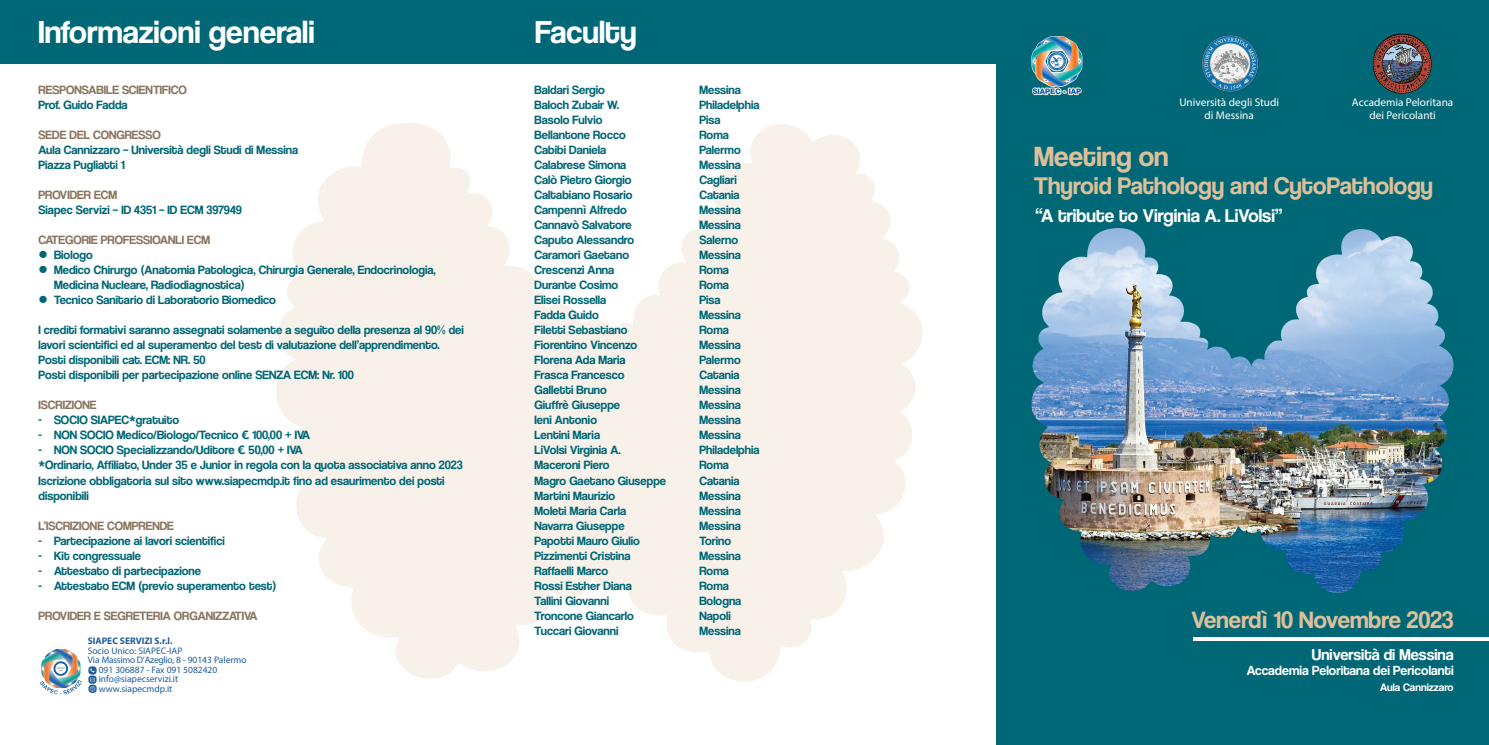
<style>
.page{position:relative;width:1489px;height:745px;background:#fff}
.page>*{position:absolute;margin:0;border:0;box-sizing:border-box;transform-origin:0 0}
.t1{font:33.12px "Coolvetica Rg";color:#fff}
.t2{font:28.88px "Coolvetica Rg";color:#ddc09a}
.t3{font:25px "Coolvetica Rg";color:#ddc09a}
.t4{font:24.62px "Coolvetica Rg";color:#ddc09a}
.t5{font:23.88px "Myriad Pro";color:#fff}
.t6{font:19.12px "Coolvetica Rg";color:#fff}
.t7{font:16.38px "Coolvetica Rg";color:#fff}
.t8{font:13.75px "Coolvetica Rg";color:#fff}
.t9{font:12.5px/15px "Coolvetica Rg";color:#006776}
.t10{font:12.5px "Coolvetica Rg";color:#8b755e}
.t11{font:11.25px/13.5px "Myriad Pro";color:#fff;text-align:center}
.t12{font:11.25px "Coolvetica Rg";color:#fff}
.t13{font:9.5px "Myriad Pro";color:#1e5c9b}
.t14{font:9.5px "Myriad Pro";letter-spacing:-.025em;color:#1e5c9b}
.t15{font:700 9.5px "Myriad Pro";color:#1e5c9b}
</style>
<div class="page">
<svg style="left:276px;top:123px;width:646px;height:558px;fill:#f7f1ea"></svg>
<div style="left:995px;top:0;width:493px;height:744px;background:#006776"></div>
<div style="left:0;top:0;width:1031px;height:63px;background:#006776"></div>
<img style="left:1031px;top:228px;width:422px;height:365px">
<hr style="left:1193px;top:637px;width:295px;height:3px;background:#fff">
<div style="left:88px;top:666px;width:9px;height:8px;background:#1e5c9b;border-radius:3px"></div>
<svg style="left:88px;top:684px;width:9px;height:8px"></svg>
<svg style="left:88px;top:675px;width:9px;height:8px"></svg>
<svg style="left:90px;top:668px;width:5px;height:23px"></svg>
<img style="left:41px;top:649px;width:16px;height:27px">
<img style="left:1034px;top:36px;width:23px;height:14px">
<img style="left:1202px;top:35px;width:57px;height:57px">
<img style="left:1372px;top:33px;width:60px;height:61px">
<h1 class="t1" style="left:39px;top:12px;width:278px">Informazioni generali</h1>
<h1 class="t1" style="left:535px;top:12px;width:103px">Faculty</h1>
<h3 class="t5" style="left:39px;top:33px;width:258px">INFORMAZIONI GENERALI</h3>
<p class="t10" style="left:39px;top:82px;width:150px">RESPONSABILE SCIENTIFICO</p>
<p class="t9" style="left:39px;top:97px;width:91px">Prof. Guido Fadda</p>
<p class="t10" style="left:39px;top:127px;width:124px">SEDE DEL CONGRESSO</p>
<p class="t9" style="left:39px;top:142px;width:261px">Aula Cannizzaro – Università degli Studi di Messina<br>Piazza Pugliatti 1</p>
<p class="t10" style="left:39px;top:187px;width:80px">PROVIDER ECM</p>
<p class="t9" style="left:39px;top:202px;width:205px">Siapec Servizi – ID 4351 – ID ECM 397949</p>
<p class="t10" style="left:39px;top:232px;width:173px">CATEGORIE PROFESSIOANLI ECM</p>
<p class="t9" style="left:39px;top:247px;width:56px">● Biologo</p>
<p class="t9" style="left:54px;top:262px;width:383px;text-indent:-16px">● Medico Chirurgo (Anatomia Patologica, Chirurgia Generale, Endocrinologia,<br>Medicina Nucleare, Radiodiagnostica)</p>
<p class="t9" style="left:39px;top:292px;width:239px">● Tecnico Sanitario di Laboratorio Biomedico</p>
<p class="t9" style="left:39px;top:322px;width:427px">I crediti formativi saranno assegnati solamente a seguito della presenza al 90% dei lavori scientifici ed al superamento del test di valutazione dell’apprendimento.<br>Posti disponibili cat. ECM: NR. 50<br>Posti disponibili per partecipazione online SENZA ECM: Nr. 100</p>
<p class="t10" style="left:39px;top:397px;width:59px">ISCRIZIONE</p>
<p class="t9" style="left:39px;top:412px;width:142px">- SOCIO SIAPEC*gratuito</p>
<p class="t9" style="left:39px;top:427px;width:273px">- NON SOCIO Medico/Biologo/Tecnico € 100,00 + IVA</p>
<p class="t9" style="left:39px;top:442px;width:425px">- NON SOCIO Specializzando/Uditore € 50,00 + IVA<br>*Ordinario, Affiliato, Under 35 e Junior in regola con la quota associativa anno 2023<br>Iscrizione obbligatoria sul sito www.siapecmdp.it fino ad esaurimento dei posti disponibili</p>
<p class="t10" style="left:39px;top:517px;width:137px">L’ISCRIZIONE COMPRENDE</p>
<p class="t9" style="left:39px;top:532px;width:188px">- Partecipazione ai lavori scientifici</p>
<p class="t9" style="left:39px;top:547px;width:104px">- Kit congressuale</p>
<p class="t9" style="left:39px;top:562px;width:164px">- Attestato di partecipazione</p>
<p class="t9" style="left:39px;top:577px;width:239px">- Attestato ECM (previo superamento test)</p>
<p class="t10" style="left:39px;top:607px;width:220px">PROVIDER E SEGRETERIA ORGANIZZATIVA</p>
<p class="t15" style="left:88px;top:634px;width:86px">SIAPEC SERVIZI S.r.l.</p>
<p class="t13" style="left:88px;top:644px;width:96px">Socio Unico: SIAPEC-IAP</p>
<p class="t14" style="left:88px;top:653px;width:160px">Via Massimo D’Azeglio, 8 - 90143 Palermo</p>
<p class="t13" style="left:99px;top:663px;width:120px">091 306887 - Fax 091 5082420</p>
<p class="t13" style="left:99px;top:672px;width:81px">info@siapecservizi.it</p>
<p class="t13" style="left:99px;top:682px;width:75px">www.siapecmdp.it</p>
<p class="t9" style="left:534px;top:82px;width:72px">Baldari Sergio</p>
<p class="t9" style="left:699px;top:82px;width:43px">Messina</p>
<p class="t9" style="left:534px;top:97px;width:86px">Baloch Zubair W.</p>
<p class="t9" style="left:699px;top:97px;width:62px">Philadelphia</p>
<p class="t9" style="left:534px;top:112px;width:69px">Basolo Fulvio</p>
<p class="t9" style="left:699px;top:112px;width:23px">Pisa</p>
<p class="t9" style="left:534px;top:127px;width:93px">Bellantone Rocco</p>
<p class="t9" style="left:699px;top:127px;width:31px">Roma</p>
<p class="t9" style="left:534px;top:142px;width:73px">Cabibi Daniela</p>
<p class="t9" style="left:699px;top:142px;width:43px">Palermo</p>
<p class="t9" style="left:534px;top:157px;width:93px">Calabrese Simona</p>
<p class="t9" style="left:699px;top:157px;width:43px">Messina</p>
<p class="t9" style="left:534px;top:172px;width:99px">Calò Pietro Giorgio</p>
<p class="t9" style="left:699px;top:172px;width:39px">Cagliari</p>
<p class="t9" style="left:534px;top:187px;width:99px">Caltabiano Rosario</p>
<p class="t9" style="left:699px;top:187px;width:42px">Catania</p>
<p class="t9" style="left:534px;top:202px;width:94px">Campennì Alfredo</p>
<p class="t9" style="left:699px;top:202px;width:43px">Messina</p>
<p class="t9" style="left:534px;top:217px;width:99px">Cannavò Salvatore</p>
<p class="t9" style="left:699px;top:217px;width:43px">Messina</p>
<p class="t9" style="left:534px;top:232px;width:101px">Caputo Alessandro</p>
<p class="t9" style="left:699px;top:232px;width:40px">Salerno</p>
<p class="t9" style="left:534px;top:247px;width:96px">Caramori Gaetano</p>
<p class="t9" style="left:699px;top:247px;width:43px">Messina</p>
<p class="t9" style="left:534px;top:262px;width:81px">Crescenzi Anna</p>
<p class="t9" style="left:699px;top:262px;width:31px">Roma</p>
<p class="t9" style="left:534px;top:277px;width:85px">Durante Cosimo</p>
<p class="t9" style="left:699px;top:277px;width:31px">Roma</p>
<p class="t9" style="left:534px;top:292px;width:73px">Elisei Rossella</p>
<p class="t9" style="left:699px;top:292px;width:23px">Pisa</p>
<p class="t9" style="left:534px;top:307px;width:66px">Fadda Guido</p>
<p class="t9" style="left:699px;top:307px;width:43px">Messina</p>
<p class="t9" style="left:534px;top:322px;width:94px">Filetti Sebastiano</p>
<p class="t9" style="left:699px;top:322px;width:31px">Roma</p>
<p class="t9" style="left:534px;top:337px;width:104px">Fiorentino Vincenzo</p>
<p class="t9" style="left:699px;top:337px;width:43px">Messina</p>
<p class="t9" style="left:534px;top:352px;width:93px">Florena Ada Maria</p>
<p class="t9" style="left:699px;top:352px;width:43px">Palermo</p>
<p class="t9" style="left:534px;top:367px;width:91px">Frasca Francesco</p>
<p class="t9" style="left:699px;top:367px;width:42px">Catania</p>
<p class="t9" style="left:534px;top:382px;width:74px">Galletti Bruno</p>
<p class="t9" style="left:699px;top:382px;width:43px">Messina</p>
<p class="t9" style="left:534px;top:397px;width:87px">Giuffrè Giuseppe</p>
<p class="t9" style="left:699px;top:397px;width:43px">Messina</p>
<p class="t9" style="left:534px;top:412px;width:64px">Ieni Antonio</p>
<p class="t9" style="left:699px;top:412px;width:43px">Messina</p>
<p class="t9" style="left:534px;top:427px;width:67px">Lentini Maria</p>
<p class="t9" style="left:699px;top:427px;width:43px">Messina</p>
<p class="t9" style="left:534px;top:442px;width:88px">LiVolsi Virginia A.</p>
<p class="t9" style="left:699px;top:442px;width:62px">Philadelphia</p>
<p class="t9" style="left:534px;top:457px;width:76px">Maceroni Piero</p>
<p class="t9" style="left:699px;top:457px;width:31px">Roma</p>
<p class="t9" style="left:534px;top:472px;width:133px">Magro Gaetano Giuseppe</p>
<p class="t9" style="left:699px;top:472px;width:42px">Catania</p>
<p class="t9" style="left:534px;top:487px;width:82px">Martini Maurizio</p>
<p class="t9" style="left:699px;top:487px;width:43px">Messina</p>
<p class="t9" style="left:534px;top:502px;width:93px">Moleti Maria Carla</p>
<p class="t9" style="left:699px;top:502px;width:43px">Messina</p>
<p class="t9" style="left:534px;top:517px;width:92px">Navarra Giuseppe</p>
<p class="t9" style="left:699px;top:517px;width:43px">Messina</p>
<p class="t9" style="left:534px;top:532px;width:107px">Papotti Mauro Giulio</p>
<p class="t9" style="left:699px;top:532px;width:33px">Torino</p>
<p class="t9" style="left:534px;top:547px;width:98px">Pizzimenti Cristina</p>
<p class="t9" style="left:699px;top:547px;width:43px">Messina</p>
<p class="t9" style="left:534px;top:562px;width:75px">Raffaelli Marco</p>
<p class="t9" style="left:699px;top:562px;width:31px">Roma</p>
<p class="t9" style="left:534px;top:577px;width:99px">Rossi Esther Diana</p>
<p class="t9" style="left:699px;top:577px;width:31px">Roma</p>
<p class="t9" style="left:534px;top:592px;width:76px">Tallini Giovanni</p>
<p class="t9" style="left:699px;top:592px;width:43px">Bologna</p>
<p class="t9" style="left:534px;top:607px;width:101px">Troncone Giancarlo</p>
<p class="t9" style="left:699px;top:607px;width:33px">Napoli</p>
<p class="t9" style="left:534px;top:622px;width:85px">Tuccari Giovanni</p>
<p class="t9" style="left:699px;top:622px;width:43px">Messina</p>
<p class="t11" style="left:1179px;top:95px;width:101px">Università degli Studi di Messina</p>
<p class="t11" style="left:1351px;top:95px;width:103px">Accademia Peloritana dei Pericolanti</p>
<h2 class="t2" style="left:1034px;top:139px;width:136px">Meeting on</h2>
<h3 class="t3" style="left:1034px;top:171px;width:400px">Thyroid Pathology and CytoPathology</h3>
<h3 class="t6" style="left:1035px;top:205px;width:248px">“A tribute to Virginia A. LiVolsi”</h3>
<h3 class="t4" style="left:1191px;top:605px;width:263px">Venerdì 10 Novembre 2023</h3>
<h3 class="t7" style="left:1311px;top:644px;width:143px">Università di Messina</h3>
<p class="t8" style="left:1246px;top:662px;width:208px">Accademia Peloritana dei Pericolanti</p>
<p class="t12" style="left:1380px;top:680px;width:75px">Aula Cannizzaro</p>
</div>
